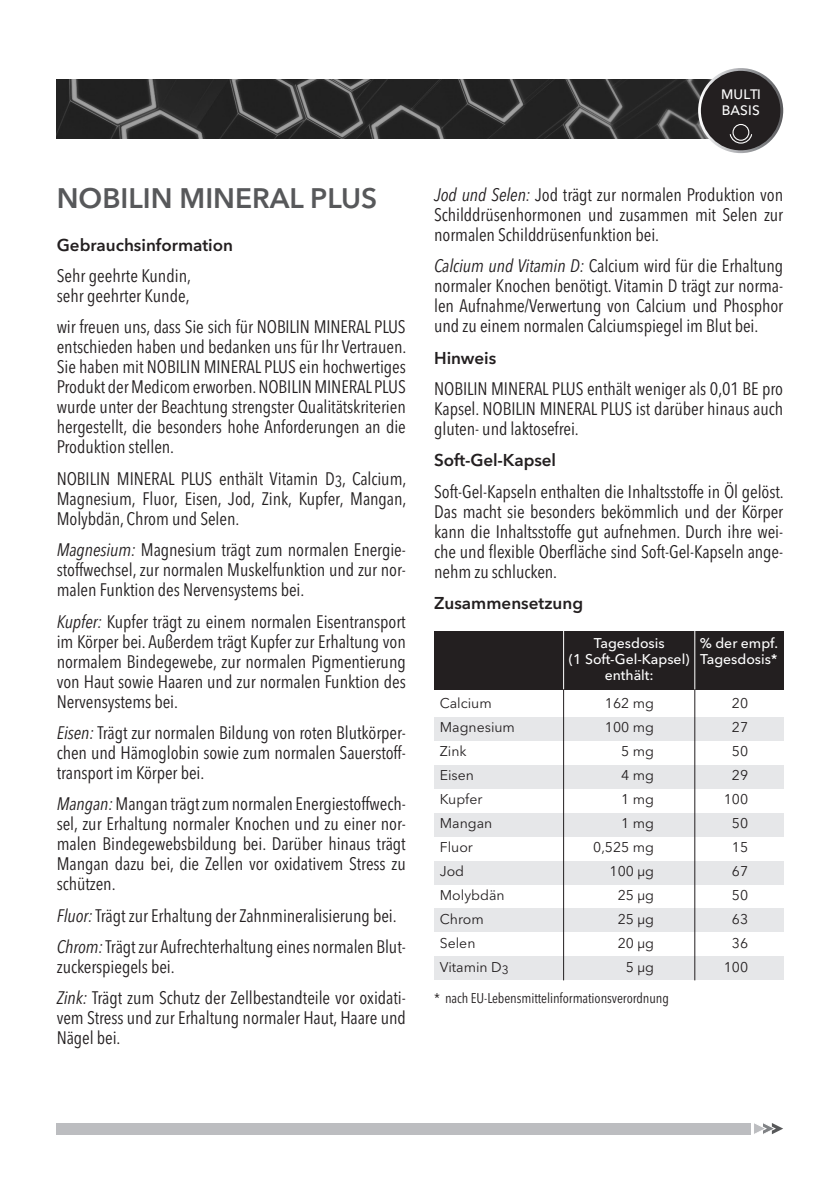
<style>
.page{position:relative;width:840px;height:1191px;background:#fff}
.page>*{position:absolute;margin:0;border:0;box-sizing:border-box;transform-origin:0 0}
.t1{font:600 28px "Avenir Next LT Pro";color:#57585a}
.Texto_Avenir_9pt__10{font:condensed 18px/20px "Avenir Next LT Pro";letter-spacing:-.005em;color:#231f20;text-align:justify}
.Texto_Avenir_9pt__10-2{font:600 17px "Avenir Next LT Pro";color:#231f20}
.t2{font:14px "Avenir Next LT Pro";color:#231f20}
.t3{font:500 14px/16px "Avenir Next LT Pro";color:#fff;text-align:center}
.Texto_Avenir_9pt__12{font:condensed 14px "Avenir Next LT Pro";letter-spacing:-.005em;color:#231f20}
.t4{font:500 13.6px/15.6px "Avenir Next LT Pro";color:#fff}
.s1{font-style:italic}
</style>
<div class="page">
<svg style="left:754px;top:1123px;width:28px;height:11px"></svg>
<div style="left:57px;top:1123px;width:693px;height:11px;background:#bcbdc0"></div>
<img style="left:57px;top:79px;width:653px;height:60px">
<svg style="left:697px;top:68px;width:85px;height:85px"></svg>
<div style="left:700px;top:71px;width:80px;height:79px;background:#231f20;border-radius:50%"></div>
<svg style="left:729px;top:133px;width:23px;height:11px"></svg>
<div style="left:732px;top:124px;width:17px;height:17px;border:1px solid #fff;border-radius:50%"></div>
<div style="left:434px;top:717px;width:348px;height:23px;background:#e6e7e9"></div>
<div style="left:434px;top:860px;width:348px;height:24px;background:#e6e7e9"></div>
<div style="left:434px;top:812px;width:348px;height:24px;background:#e6e7e9"></div>
<div style="left:434px;top:956px;width:348px;height:24px;background:#e6e7e9"></div>
<div style="left:434px;top:764px;width:348px;height:24px;background:#e6e7e9"></div>
<div style="left:434px;top:908px;width:348px;height:24px;background:#e6e7e9"></div>
<hr style="left:563px;top:689px;width:1px;height:291px;background:#231f20">
<hr style="left:694px;top:689px;width:1px;height:291px;background:#231f20">
<div style="left:434px;top:631px;width:348px;height:58px;background:#231f20"></div>
<hr style="left:563px;top:630px;width:1px;height:59px;background:#fff">
<hr style="left:694px;top:631px;width:1px;height:58px;background:#fff">
<p class="t4" style="left:720px;top:86px;width:41px">MULTI<br>BASIS</p>
<p class="t1" style="left:57px;top:181px;width:322px">NOBILIN MINERAL PLUS</p>
<p class="Texto_Avenir_9pt__10-2" style="left:57px;top:234px;width:178px">Gebrauchsinformation</p>
<p class="Texto_Avenir_9pt__10" style="left:57px;top:266px;width:136px">Sehr geehrte Kundin, sehr geehrter Kunde,</p>
<p class="Texto_Avenir_9pt__10" style="left:57px;top:317px;width:351px">wir freuen uns, dass Sie sich für NOBILIN MINERAL PLUS entschieden haben und bedanken uns für Ihr Vertrauen.<br>Sie haben mit NOBILIN MINERAL PLUS ein hochwertiges Produkt der Medicom erworben. NOBILIN MINERAL PLUS wurde unter der Beachtung strengster Qualitätskriterien hergestellt, die besonders hohe Anforderungen an die Produktion stellen.</p>
<p class="Texto_Avenir_9pt__10" style="left:57px;top:468px;width:351px">NOBILIN MINERAL PLUS enthält Vitamin D<sub>3</sub>, Calcium, Magnesium, Fluor, Eisen, Jod, Zink, Kupfer, Mangan, Molybdän, Chrom und Selen.</p>
<p class="Texto_Avenir_9pt__10" style="left:57px;top:540px;width:350px"><span class="s1">Magnesium:</span> Magnesium trägt zum normalen Energie&shy;stoffwechsel, zur normalen Muskelfunktion und zur nor&shy;malen Funktion des Nervensystems bei.</p>
<p class="Texto_Avenir_9pt__10" style="left:57px;top:611px;width:350px"><span class="s1">Kupfer:</span> Kupfer trägt zu einem normalen Eisentransport im Körper bei. Außerdem trägt Kupfer zur Erhaltung von normalem Bindegewebe, zur normalen Pigmentierung von Haut sowie Haaren und zur normalen Funktion des Nervensystems bei.</p>
<p class="Texto_Avenir_9pt__10" style="left:57px;top:722px;width:350px"><span class="s1">Eisen:</span> Trägt zur normalen Bildung von roten Blutkörper&shy;chen und Hämoglobin sowie zum normalen Sauerstoff&shy;transport im Körper bei.</p>
<p class="Texto_Avenir_9pt__10" style="left:57px;top:794px;width:350px"><span class="s1">Mangan:</span> Mangan trägt zum normalen Energiestoffwech&shy;sel, zur Erhaltung normaler Knochen und zu einer nor&shy;malen Bindegewebsbildung bei. Darüber hinaus trägt Mangan dazu bei, die Zellen vor oxidativem Stress zu schützen.</p>
<p class="Texto_Avenir_9pt__10" style="left:57px;top:905px;width:341px"><span class="s1">Fluor:</span> Trägt zur Erhaltung der Zahnmineralisierung bei.</p>
<p class="Texto_Avenir_9pt__10" style="left:57px;top:936px;width:350px"><span class="s1">Chrom:</span> Trägt zur Aufrechterhaltung eines normalen Blut&shy;zuckerspiegels bei.</p>
<p class="Texto_Avenir_9pt__10" style="left:57px;top:988px;width:350px"><span class="s1">Zink:</span> Trägt zum Schutz der Zellbestandteile vor oxidati&shy;vem Stress und zur Erhaltung normaler Haut, Haare und Nägel bei.</p>
<p class="Texto_Avenir_9pt__10" style="left:434px;top:184px;width:350px"><span class="s1">Jod und Selen:</span> Jod trägt zur normalen Produktion von Schilddrüsenhormonen und zusammen mit Selen zur normalen Schilddrüsenfunktion bei.</p>
<p class="Texto_Avenir_9pt__10" style="left:434px;top:256px;width:350px"><span class="s1">Calcium und Vitamin D:</span> Calcium wird für die Erhaltung normaler Knochen benötigt. Vitamin D trägt zur norma&shy;len Aufnahme/Verwertung von Calcium und Phosphor und zu einem normalen Calciumspiegel im Blut bei.</p>
<p class="Texto_Avenir_9pt__10-2" style="left:434px;top:347px;width:64px">Hinweis</p>
<p class="Texto_Avenir_9pt__10" style="left:434px;top:378px;width:350px">NOBILIN MINERAL PLUS enthält weniger als 0,01 BE pro Kapsel. NOBILIN MINERAL PLUS ist darüber hinaus auch gluten- und laktosefrei.</p>
<p class="Texto_Avenir_9pt__10-2" style="left:434px;top:450px;width:123px">Soft-Gel-Kapsel</p>
<p class="Texto_Avenir_9pt__10" style="left:434px;top:481px;width:351px">Soft-Gel-Kapseln enthalten die Inhaltsstoffe in Öl gelöst.<br>Das macht sie besonders bekömmlich und der Körper kann die Inhaltsstoffe gut aufnehmen. Durch ihre wei&shy;che und flexible Oberfläche sind Soft-Gel-Kapseln ange&shy;nehm zu schlucken.</p>
<p class="Texto_Avenir_9pt__10-2" style="left:434px;top:592px;width:150px">Zusammensetzung</p>
<p class="t3" style="left:568px;top:635px;width:122px">Tagesdosis<br>(1 Soft-Gel-Kapsel) enthält:</p>
<p class="t3" style="left:699px;top:635px;width:80px;text-align:left">% der empf.<br>Tagesdosis*</p>
<p class="t2" style="left:439px;top:695px;width:53px">Calcium</p>
<p class="t2" style="left:604px;top:695px;width:51px">162 mg</p>
<p class="t2" style="left:731px;top:695px;width:18px">20</p>
<p class="t2" style="left:439px;top:719px;width:77px">Magnesium</p>
<p class="t2" style="left:604px;top:719px;width:51px">100 mg</p>
<p class="t2" style="left:731px;top:719px;width:18px">27</p>
<p class="t2" style="left:439px;top:743px;width:28px">Zink</p>
<p class="t2" style="left:621px;top:743px;width:34px">5 mg</p>
<p class="t2" style="left:731px;top:743px;width:18px">50</p>
<p class="t2" style="left:439px;top:767px;width:36px">Eisen</p>
<p class="t2" style="left:621px;top:767px;width:34px">4 mg</p>
<p class="t2" style="left:731px;top:767px;width:18px">29</p>
<p class="t2" style="left:439px;top:791px;width:44px">Kupfer</p>
<p class="t2" style="left:621px;top:791px;width:34px">1 mg</p>
<p class="t2" style="left:723px;top:791px;width:26px">100</p>
<p class="t2" style="left:439px;top:815px;width:54px">Mangan</p>
<p class="t2" style="left:621px;top:815px;width:34px">1 mg</p>
<p class="t2" style="left:731px;top:815px;width:18px">50</p>
<p class="t2" style="left:439px;top:839px;width:35px">Fluor</p>
<p class="t2" style="left:593px;top:839px;width:62px">0,525 mg</p>
<p class="t2" style="left:731px;top:839px;width:18px">15</p>
<p class="t2" style="left:439px;top:863px;width:26px">Jod</p>
<p class="t2" style="left:609px;top:863px;width:46px">100 μg</p>
<p class="t2" style="left:731px;top:863px;width:18px">67</p>
<p class="t2" style="left:439px;top:887px;width:66px">Molybdän</p>
<p class="t2" style="left:617px;top:887px;width:38px">25 μg</p>
<p class="t2" style="left:731px;top:887px;width:18px">50</p>
<p class="t2" style="left:439px;top:911px;width:45px">Chrom</p>
<p class="t2" style="left:617px;top:911px;width:38px">25 μg</p>
<p class="t2" style="left:731px;top:911px;width:18px">63</p>
<p class="t2" style="left:439px;top:935px;width:37px">Selen</p>
<p class="t2" style="left:617px;top:935px;width:38px">20 μg</p>
<p class="t2" style="left:731px;top:935px;width:18px">36</p>
<p class="t2" style="left:439px;top:959px;width:70px">Vitamin D<sub>3</sub></p>
<p class="t2" style="left:625px;top:959px;width:30px">5 μg</p>
<p class="t2" style="left:723px;top:959px;width:26px">100</p>
<p class="Texto_Avenir_9pt__12" style="left:434px;top:989px;width:236px">* nach EU-Lebensmittelinformationsverordnung</p>
</div>
